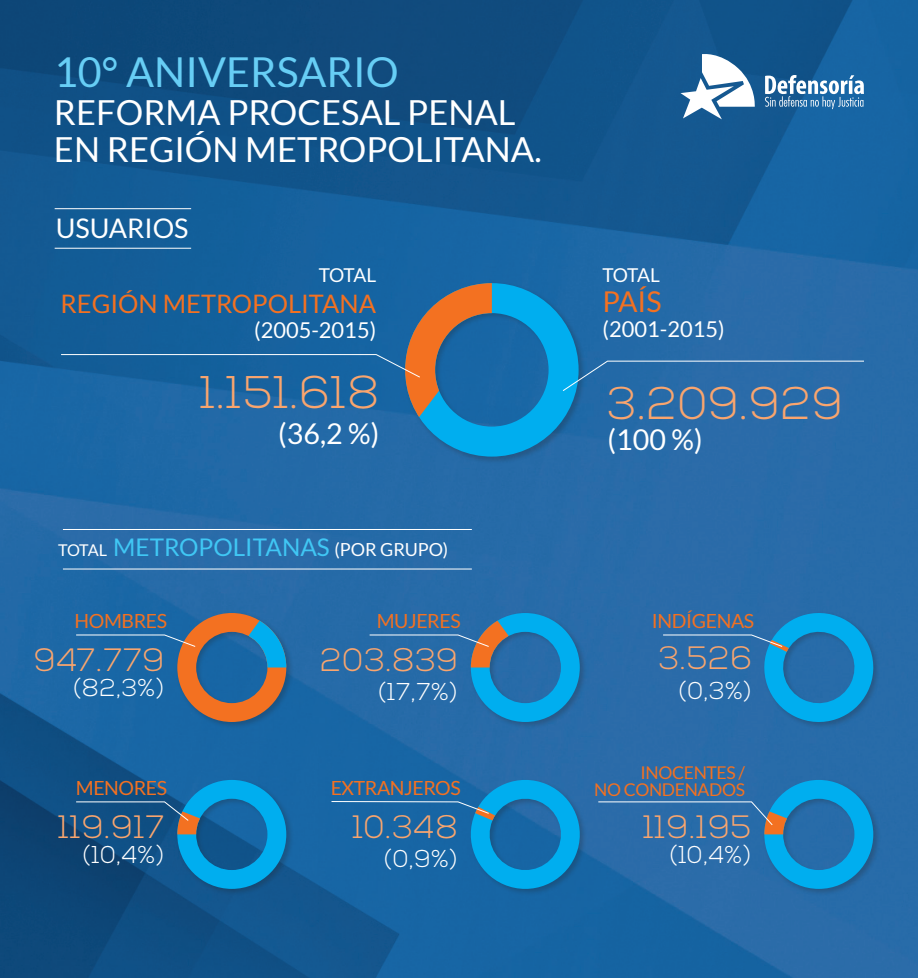
<style>
.page{position:relative;width:918px;height:978px;background:#fff}
.page>*{position:absolute;margin:0;border:0;box-sizing:border-box;transform-origin:0 0}
.t1{font:300 45.75px "Nexa";letter-spacing:.025em;color:#f9a56e}
.t2{font:41.25px "Lato";color:#67cef5}
.t3{font:34.5px/37.5px "Lato";color:#fff}
.t4{font:300 32.25px "Nexa";letter-spacing:.025em;color:#f9a56e}
.t5{font:28.65px "Lato";color:#fff}
.t6{font:28.65px "Lato";color:#f37121}
.t7{font:27px "Lato";color:#fff}
.t8{font:25.5px "Lato";color:#f37121}
.t9{font:300 24.3px "Nexa";letter-spacing:.025em;color:#fff}
.t10{font:24.3px "Lato";color:#40c7f4}
.t11{font:21.9px "Lato";color:#fff}
.t12{font:19.5px "Lato";letter-spacing:-.02em;color:#f37121}
.t13{font:19.05px "Lato";color:#fff}
.t14{font:17.55px "Lato";color:#f37121}
.s1{font-size:16.2px;color:#fff}
.s2{font-size:18px;color:#fff}
</style>
<div class="page">
<img style="left:0;top:0;width:918px;height:978px">
<div style="left:763px;top:778px;width:118px;height:118px;background:#231f20;opacity:.25"></div>
<div style="left:403px;top:281px;width:183px;height:183px;background:#231f20;opacity:.25"></div>
<svg style="left:60px;top:283px;width:805px;height:174px;background:#246ca4"></svg>
<hr style="left:55px;top:208px;width:136px;height:1px;background:#fff">
<hr style="left:55px;top:248px;width:136px;height:1px;background:#fff">
<div style="left:176px;top:611px;width:118px;height:119px;background:#231f20;opacity:.25"></div>
<svg style="left:75px;top:613px;width:211px;height:109px;background:#446b8e"></svg>
<div style="left:469px;top:611px;width:118px;height:119px;background:#231f20;opacity:.25"></div>
<svg style="left:369px;top:613px;width:211px;height:109px;background:#2878b0"></svg>
<svg style="left:662px;top:605px;width:219px;height:125px;background:#2278b5"></svg>
<div style="left:176px;top:778px;width:118px;height:118px;background:#231f20;opacity:.25"></div>
<svg style="left:75px;top:780px;width:211px;height:109px;background:#12679d"></svg>
<svg style="left:331px;top:772px;width:256px;height:124px;background:#1772b0"></svg>
<svg style="left:598px;top:780px;width:275px;height:109px;background:#2576b2"></svg>
<hr style="left:63px;top:529px;width:409px;height:1px;background:#fff">
<hr style="left:63px;top:569px;width:409px;height:1px;background:#fff">
<svg style="left:765px;top:75px;width:99px;height:34px"></svg>
<svg style="left:681px;top:52px;width:75px;height:67px"></svg>
<p class="t2" style="left:54px;top:49px;width:346px">10° ANIVERSARIO</p>
<p class="t3" style="left:54px;top:93px;width:489px">REFORMA PROCESAL PENAL<br>EN REGIÓN M ETROPOLITANA.</p>
<p class="t7" style="left:56px;top:213px;width:87px">USUARIOS</p>
<p class="t13" style="left:319px;top:265px;width:57px">TOTAL</p>
<p class="t8" style="left:61px;top:290px;width:17px">REGIÓN</p>
<p class="t8" style="left:163px;top:290px;width:215px">M ETROPOLITANA</p>
<p class="t11" style="left:254px;top:318px;width:124px">(2005-2015)</p>
<h1 class="t1" style="left:201px;top:365px;width:180px">1.151.618</h1>
<p class="t5" style="left:278px;top:418px;width:103px">(36,2 %)</p>
<p class="t10" style="left:58px;top:534px;width:391px"><span class="s1">TOTAL</span> M ETROPOLITANAS <span class="s2">(POR GRU PO)</span></p>
<p class="t12" style="left:75px;top:610px;width:71px">HOMBRES</p>
<p class="t12" style="left:377px;top:610px;width:52px">MUJERES</p>
<p class="t4" style="left:34px;top:641px;width:132px">947.779</p>
<p class="t9" style="left:73px;top:673px;width:93px">(82,3%)</p>
<p class="t4" style="left:321px;top:641px;width:139px">203.839</p>
<p class="t9" style="left:378px;top:678px;width:82px">(17,7%)</p>
<p class="t12" style="left:76px;top:777px;width:14px">MENORES</p>
<p class="t12" style="left:331px;top:777px;width:95px">EXTRANJEROS</p>
<p class="t4" style="left:59px;top:808px;width:107px">119.917</p>
<p class="t9" style="left:82px;top:840px;width:84px">(10,4%)</p>
<p class="t4" style="left:353px;top:808px;width:107px">10.348</p>
<p class="t9" style="left:383px;top:845px;width:76px">(0,9%)</p>
<p class="t13" style="left:603px;top:264px;width:57px">TOTAL</p>
<p class="t6" style="left:603px;top:286px;width:60px">PA ÍS</p>
<p class="t11" style="left:603px;top:317px;width:124px">(2001-2015)</p>
<h1 class="t1" style="left:608px;top:377px;width:237px">3.209.929</h1>
<p class="t5" style="left:608px;top:424px;width:97px">(100 %)</p>
<p class="t12" style="left:652px;top:610px;width:46px">INDÍGEN</p>
<p class="t12" style="left:731px;top:610px;width:23px">AS</p>
<p class="t4" style="left:659px;top:640px;width:95px">3.526</p>
<p class="t9" style="left:678px;top:676px;width:76px">(0,3%)</p>
<p class="t14" style="left:641px;top:763px;width:12px">INOCENTES</p>
<p class="t14" style="left:738px;top:763px;width:8px">/</p>
<p class="t14" style="left:594px;top:780px;width:43px">NO CON</p>
<p class="t14" style="left:662px;top:780px;width:72px">DENADOS</p>
<p class="t4" style="left:643px;top:808px;width:110px">119.195</p>
<p class="t9" style="left:669px;top:840px;width:84px">(10,4%)</p>
</div>
